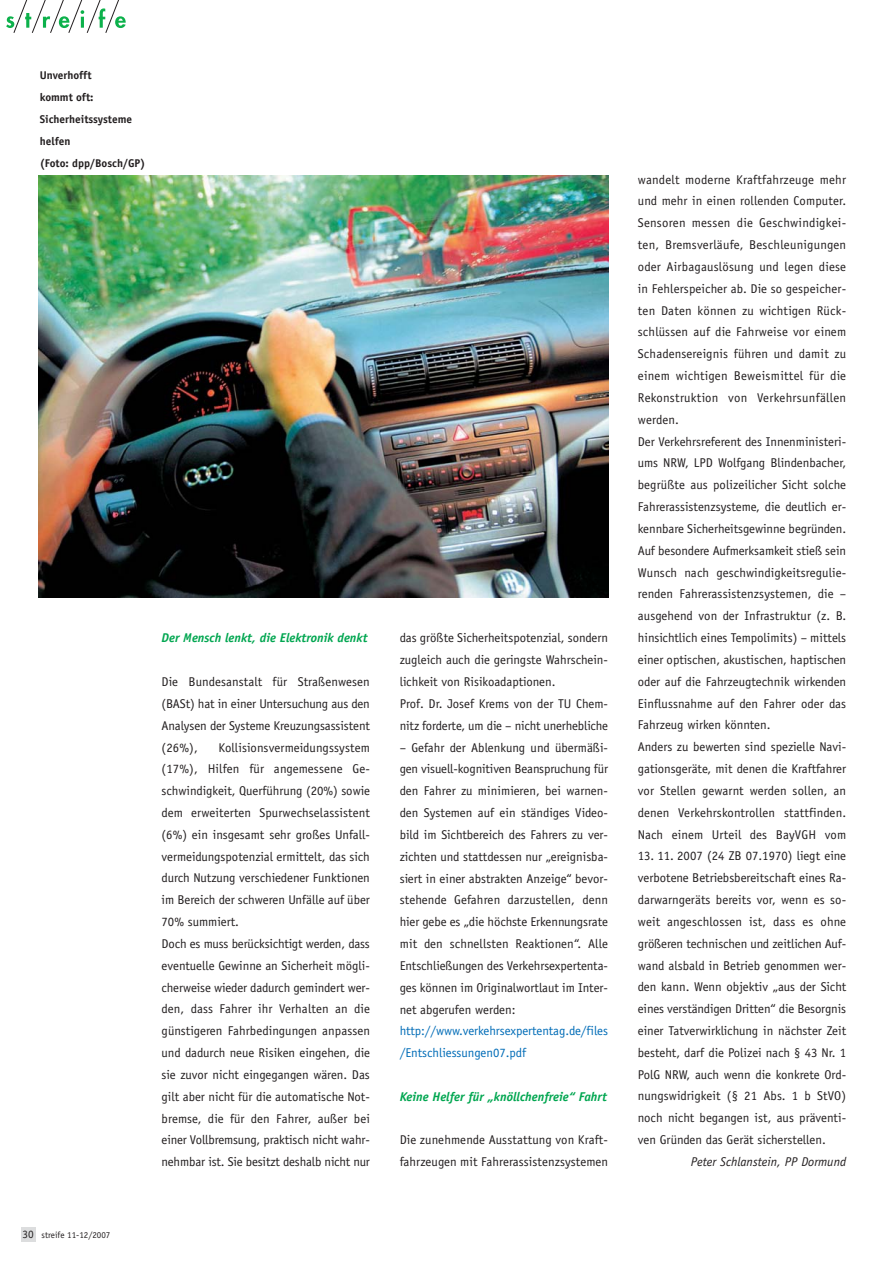
<style>
.page{position:relative;width:893px;height:1263px;background:#fff}
.page>*{position:absolute;margin:0;border:0;box-sizing:border-box;transform-origin:0 0}
.t1{font:12.75px/21.9px "Officina Sans";color:#231f20}
.t2{font:italic 700 12.75px "Officina Sans";color:#00a650}
.t3{font:12.75px/21.8px "Officina Sans";letter-spacing:-.005em;color:#006cb7}
.t4{font:italic 12.75px "Officina Sans";color:#231f20}
.t5{font:700 11.25px/21.9px "Officina Sans";color:#231f20}
.t6{font:9px "Officina Sans";color:#231f20}
.s1{font-size:11.25px}
</style>
<div class="page">
<img style="left:6px;top:0;width:603px;height:1242px">
<p class="t5" style="left:40px;top:66px;width:107px">Unverhofft<br>kommt oft:<br>Sicherheitssysteme helfen<br>(Foto: dpp/Bosch/GP)</p>
<p class="t6" style="left:23px;top:1231px;width:89px"><span class="s1">30</span> streife 11-12/2007</p>
<p class="t2" style="left:162px;top:633px;width:208px">Der Mensch lenkt, die Elektronik denkt</p>
<p class="t1" style="left:162px;top:672px;width:210px;text-align:justify">Die Bundesanstalt für Straßenwesen (BASt) hat in einer Untersuchung aus den Analysen der Systeme Kreuzungsassistent (26%),</p>
<p class="t1" style="left:162px;top:737px;width:210px;text-indent:57px">Kollisionsvermeidungssystem (17%), Hilfen für angemessene Ge&shy;schwindigkeit, Querführung (20%) sowie dem erweiterten Spurwechselassistent (6%) ein insgesamt sehr großes Unfall&shy;vermeidungspotenzial ermittelt, das sich durch Nutzung verschiedener Funktionen im Bereich der schweren Unfälle auf über 70% summiert.<br>Doch es muss berücksichtigt werden, dass eventuelle Gewinne an Sicherheit mögli&shy;cherweise wieder dadurch gemindert wer&shy;den, dass Fahrer ihr Verhalten an die günstigeren Fahrbedingungen anpassen und dadurch neue Risiken eingehen, die sie zuvor nicht eingegangen wären. Das gilt aber nicht für die automatische Not&shy;bremse, die für den Fahrer, außer bei einer Vollbremsung, praktisch nicht wahr&shy;nehmbar ist. Sie besitzt deshalb nicht nur</p>
<p class="t1" style="left:400px;top:628px;width:210px">das größte Sicherheitspotenzial, sondern zugleich auch die geringste Wahrschein&shy;lichkeit von Risikoadaptionen.<br>Prof. Dr. Josef Krems von der TU Chem&shy;nitz forderte, um die – nicht unerhebliche</p>
<p class="t1" style="left:400px;top:737px;width:210px;text-align:justify">– Gefahr der Ablenkung und übermäßi&shy;gen visuell-kognitiven Beanspruchung für den Fahrer zu minimieren, bei warnen&shy;den Systemen auf ein ständiges Video - bild im Sichtbereich des Fahrers zu ver&shy;zichten und stattdessen nur „ereignisba&shy;siert in einer abstrakten Anzeige“ bevor&shy;stehende Gefahren darzustellen, denn hier gebe es „die höchste Erkennungs rate mit den schnellsten Reaktionen“. Alle Entschließungen des Verkehrsexpertenta&shy;ges können im Originalwortlaut im Inter&shy;net abgerufen werden:</p>
<p class="t3" style="left:400px;top:1021px;width:210px">http://www.verkehrsexpertentag.de/files /Entschliessungen07.pdf</p>
<p class="t2" style="left:400px;top:1091px;width:209px">Keine Helfer für „knöllchenfreie“ Fahrt</p>
<p class="t1" style="left:400px;top:1130px;width:210px">Die zunehmende Ausstattung von Kraft&shy;fahrzeugen mit Fahrerassistenzsystemen</p>
<p class="t1" style="left:638px;top:169px;width:210px">wandelt moderne Kraftfahrzeuge mehr und mehr in einen rollenden Computer.<br>Sensoren messen die Geschwindigkei&shy;ten, Bremsverläufe, Beschleunigungen oder Airbagauslösung und legen diese in Fehlerspeicher ab. Die so gespeicher&shy;ten Daten können zu wichtigen Rück&shy;schlüssen auf die Fahrweise vor einem Schadensereignis führen und damit zu einem wichtigen Beweismittel für die Rekonstruktion von Verkehrsunfällen werden.<br>Der Verkehrsreferent des Innenministeri&shy;ums NRW, LPD Wolfgang Blindenbacher, begrüßte aus polizeilicher Sicht solche Fahrerassistenzsysteme, die deutlich er&shy;kennbare Sicherheitsgewinne begründen.<br>Auf besondere Aufmerksamkeit stieß sein Wunsch nach geschwindigkeitsregulie&shy;renden Fahrerassistenzsystemen, die – ausgehend von der Infrastruktur (z. B. hinsichtlich eines Tempolimits) – mittels einer optischen, akustischen, haptischen oder auf die Fahrzeugtechnik wirkenden Einflussnahme auf den Fahrer oder das Fahrzeug wirken könnten.<br>Anders zu bewerten sind spezielle Navi&shy;gationsgeräte, mit denen die Kraftfahrer vor Stellen gewarnt werden sollen, an denen Verkehrskontrollen stattfinden.<br>Nach einem Urteil des BayVGH vom</p>
<p class="t1" style="left:638px;top:846px;width:210px;text-align:justify">13. 11. 2007 (24 ZB 07.1970) liegt eine verbotene Betriebsbereitschaft eines Ra&shy;darwarngeräts bereits vor, wenn es so&shy;weit angeschlossen ist, dass es ohne größeren technischen und zeitlichen Auf&shy;wand alsbald in Betrieb genommen wer&shy;den kann. Wenn objektiv „aus der Sicht eines verständigen Dritten“ die Besorgnis einer Tatverwirklichung in nächster Zeit besteht, darf die Polizei nach § 43 Nr. 1<br>PolG NRW, auch wenn die konkrete Ord&shy;nungswidrigkeit (§ 21 Abs. 1 b StVO) noch nicht begangen ist, aus präventi&shy;ven Gründen das Gerät sicherstellen.</p>
<p class="t4" style="left:691px;top:1157px;width:157px">Peter Schlanstein, PP Dormund</p>
</div>
